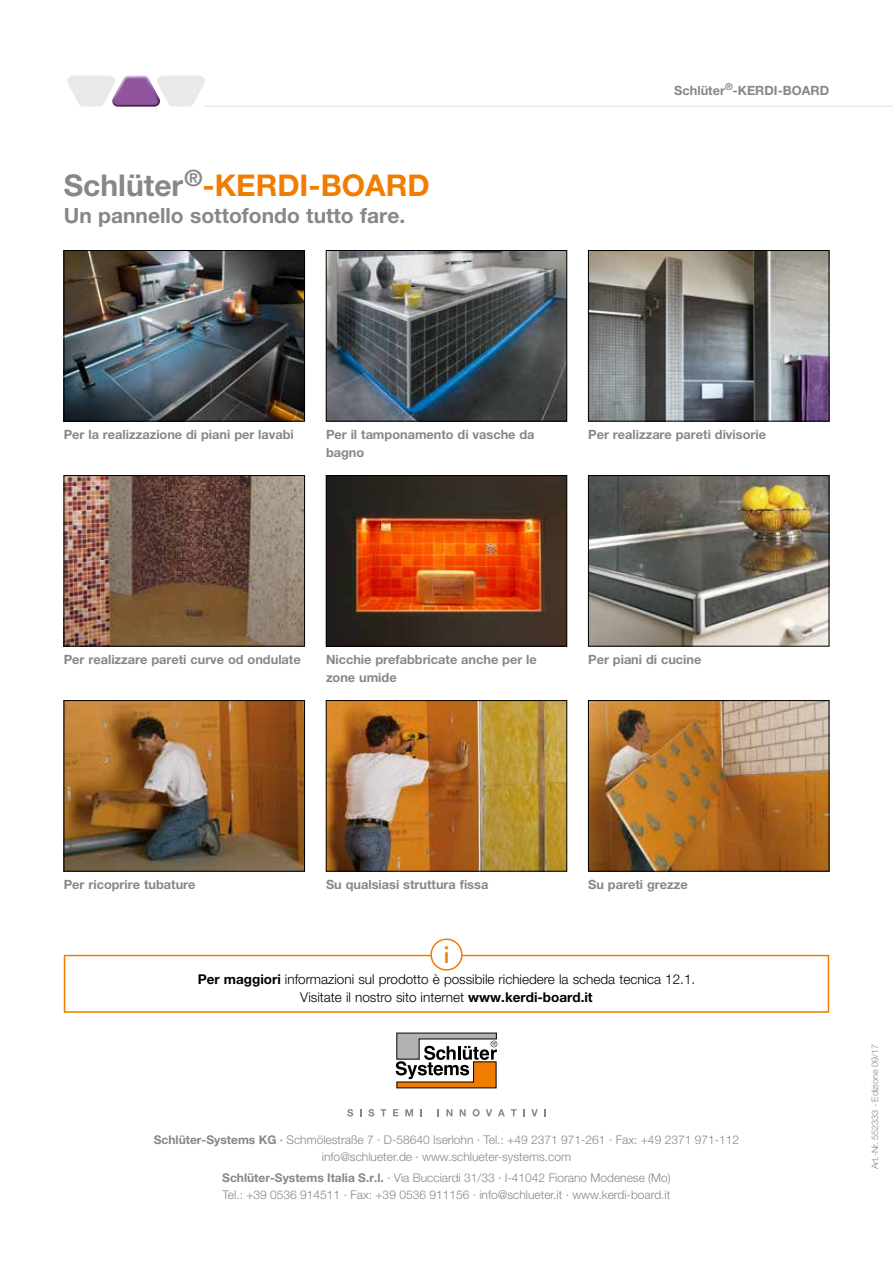
<style>
.page{position:relative;width:893px;height:1263px;background:#fff}
.page>*{position:absolute;margin:0;border:0;box-sizing:border-box;transform-origin:0 0}
.t1{font:700 30px "Helvetica Neue LT Pro";color:#ef7d00}
.t2{font:500 22.65px "Futura";color:#ef7d00}
.t3{font:700 21px "Helvetica Neue LT Pro";color:#878787}
.t4{font:300 13.5px/18px "Helvetica Neue LT Pro";color:#000;text-align:center}
.t5{font:700 12.75px/18px "Helvetica Neue LT Pro";color:#878787}
.t6{font:300 12px/17px "Helvetica Neue LT Pro";color:#878787;text-align:center}
.t7{font:300 9px "Helvetica Neue LT Pro";letter-spacing:-.01em;color:#878787}
.s1{color:#878787}
.s2{font-weight:700}
.s3{font-weight:500}
</style>
<div class="page">
<hr style="left:204px;top:106px;width:689px;height:1px;background:#e9e9e9">
<svg style="left:67px;top:76px;width:138px;height:31px"></svg>
<div style="left:64px;top:955px;width:765px;height:58px;background:#fff;border:2px solid #ef7d00"></div>
<div style="left:431px;top:939px;width:31px;height:31px;background:#fff;border-radius:50%"></div>
<div style="left:430px;top:938px;width:33px;height:33px;border:2px solid #ef7d00;border-radius:50%"></div>
<img style="left:590px;top:252px;width:237px;height:167px">
<div style="left:588px;top:250px;width:241px;height:171px;border:1px solid #000"></div>
<img style="left:328px;top:477px;width:237px;height:167px">
<div style="left:326px;top:475px;width:241px;height:171px;border:1px solid #000"></div>
<img style="left:590px;top:702px;width:237px;height:167px">
<div style="left:588px;top:700px;width:241px;height:171px;border:1px solid #000"></div>
<img style="left:328px;top:702px;width:237px;height:167px">
<div style="left:326px;top:700px;width:241px;height:171px;border:1px solid #000"></div>
<img style="left:590px;top:477px;width:237px;height:167px">
<div style="left:588px;top:475px;width:241px;height:171px;border:1px solid #000"></div>
<img style="left:328px;top:252px;width:237px;height:167px">
<div style="left:326px;top:250px;width:241px;height:171px;border:1px solid #000"></div>
<img style="left:66px;top:252px;width:237px;height:167px">
<div style="left:64px;top:250px;width:241px;height:171px;border:1px solid #000"></div>
<img style="left:66px;top:702px;width:237px;height:167px">
<div style="left:64px;top:700px;width:241px;height:171px;border:1px solid #000"></div>
<img style="left:66px;top:477px;width:237px;height:167px">
<div style="left:64px;top:475px;width:241px;height:171px;border:1px solid #000"></div>
<svg style="left:396px;top:1032px;width:101px;height:56px"></svg>
<svg style="left:347px;top:1109px;width:6px;height:7px"></svg>
<svg style="left:360px;top:1109px;width:2px;height:7px"></svg>
<svg style="left:368px;top:1109px;width:6px;height:7px"></svg>
<svg style="left:381px;top:1109px;width:5px;height:7px"></svg>
<svg style="left:393px;top:1109px;width:5px;height:7px"></svg>
<svg style="left:405px;top:1109px;width:8px;height:7px"></svg>
<svg style="left:420px;top:1109px;width:2px;height:7px"></svg>
<svg style="left:446px;top:1109px;width:6px;height:7px"></svg>
<svg style="left:460px;top:1109px;width:6px;height:7px"></svg>
<svg style="left:473px;top:1109px;width:7px;height:7px"></svg>
<svg style="left:486px;top:1109px;width:6px;height:7px"></svg>
<svg style="left:498px;top:1109px;width:7px;height:7px"></svg>
<svg style="left:511px;top:1109px;width:6px;height:7px"></svg>
<svg style="left:523px;top:1109px;width:2px;height:7px"></svg>
<svg style="left:531px;top:1109px;width:7px;height:7px"></svg>
<svg style="left:544px;top:1109px;width:2px;height:7px"></svg>
<h1 class="t1" style="left:64px;top:167px;width:367px"><span class="s1">Schlüter</span><sup>®</sup>-KERDI-BOARD</h1>
<h3 class="t3" style="left:64px;top:203px;width:343px">Un pannello sottofondo tutto fare.</h3>
<p class="t5" style="left:674px;top:81px;width:156px">Schlüter<sup>®</sup>-KERDI-BOARD</p>
<p class="t5" style="left:64px;top:425px;width:232px">Per la realizzazione di piani per lavabi</p>
<p class="t5" style="left:326px;top:425px;width:210px">Per il tamponamento di vasche da bagno</p>
<p class="t5" style="left:588px;top:425px;width:179px">Per realizzare pareti divisorie</p>
<p class="t5" style="left:64px;top:650px;width:238px">Per realizzare pareti curve od ondulate</p>
<p class="t5" style="left:326px;top:650px;width:212px">Nicchie prefabbricate anche per le zone umide</p>
<p class="t5" style="left:588px;top:650px;width:115px">Per piani di cucine</p>
<p class="t5" style="left:64px;top:875px;width:133px">Per ricoprire tubature</p>
<p class="t5" style="left:326px;top:875px;width:164px">Su qualsiasi struttura fissa</p>
<p class="t5" style="left:588px;top:875px;width:101px">Su pareti grezze</p>
<h2 class="t2" style="left:444px;top:939px;width:7px">i</h2>
<p class="t4" style="left:198px;top:969px;width:499px"><span class="s2">Per maggiori</span> informazioni sul prodotto è possibile richiedere la scheda tecnica 12.1.<br>Visitate il nostro sito internet <span class="s2">www.kerdi-board.it</span></p>
<p class="t6" style="left:154px;top:1131px;width:587px"><span class="s2">Schlüter-Systems KG</span> <span class="s3">·</span> Schmölestraße 7 · D-58640 Iserlohn · Tel.: +49 2371 971-261 · Fax: +49 2371 971-112 info@schlueter.de · www.schlueter-systems.com</p>
<p class="t6" style="left:222px;top:1169px;width:450px;text-align:left"><span class="s2">Schlüter-Systems Italia S.r.l.</span> · Via Bucciardi 31/33 · I-41042 Fiorano Modenese (Mo)<br>Tel.: +39 0536 914511 · Fax: +39 0536 911156 · info@schlueter.it · www.kerdi-board.it</p>
<p class="t7" style="left:869px;top:1169px;width:126px;rotate:-90deg">Art.-Nr. 552333 - Edizione 09/17</p>
</div>
